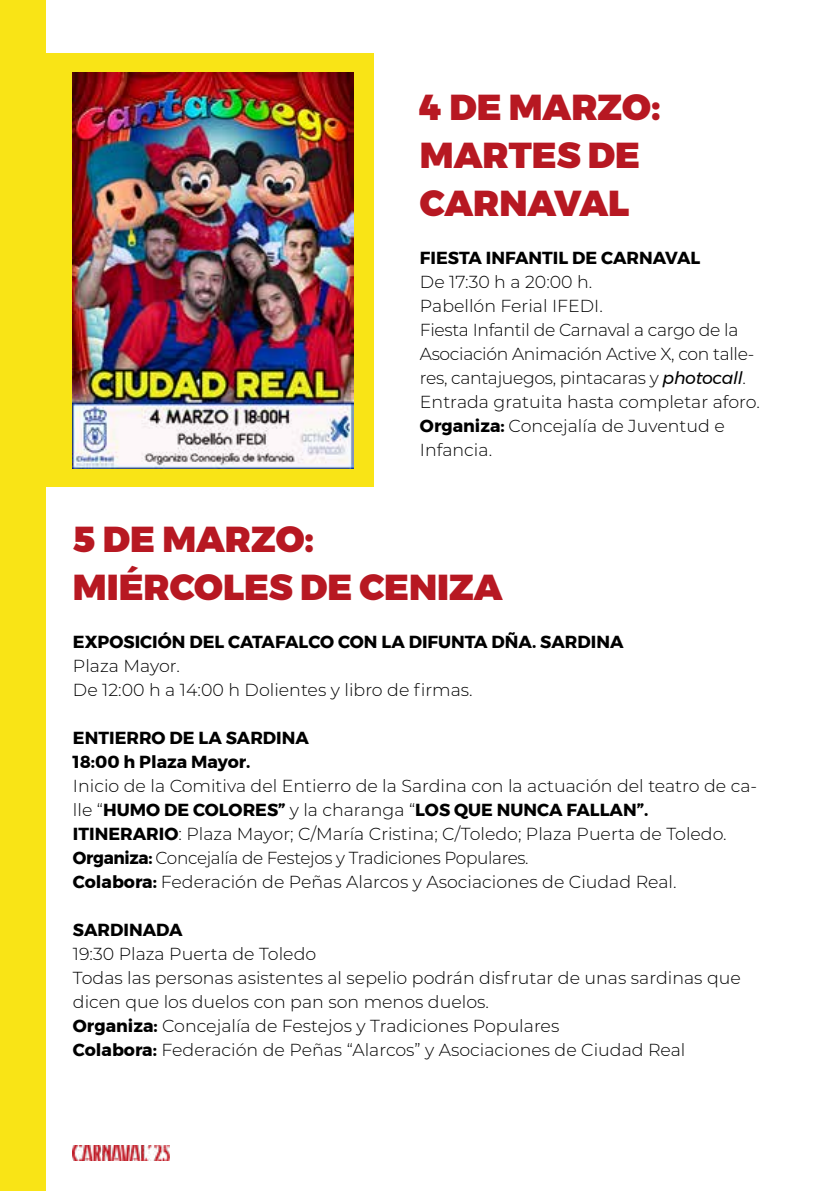
<style>
.page{position:relative;width:840px;height:1191px;background:#fff}
.page>*{position:absolute;margin:0;border:0;box-sizing:border-box;transform-origin:0 0}
.t1{font:900 36px/48px "Montserrat";color:#b71822}
.t2{font:300 17.4px/24px "Montserrat";color:#000}
.t3{font:300 17.4px/24px "Montserrat";letter-spacing:-.02em;color:#000}
.t4{font:700 17.4px/24px "Montserrat";color:#000}
.s1{font-weight:400;font-style:italic}
.s2{font-weight:700}
</style>
<div class="page">
<img style="left:72px;top:1145px;width:98px;height:15px">
<div style="left:0;top:0;width:45px;height:1191px;background:#f9e416"></div>
<div style="left:36px;top:54px;width:337px;height:433px;background:#f9e416"></div>
<img style="left:73px;top:72px;width:280px;height:397px">
<h1 class="t1" style="left:420px;top:84px;width:242px">4 DE MARZO:<br>MARTES DE<br>CARNAVAL</h1>
<p class="t4" style="left:420px;top:246px;width:282px">FIESTA INFANTIL DE CARNAVAL</p>
<p class="t3" style="left:420px;top:269px;width:341px">De 17:30 h a 20:00 h.<br>Pabellón Ferial IFEDI.<br>Fiesta Infantil de Carnaval a cargo de la<br>Asociación Animación Active X, con talle&shy;res, cantajuegos, pintacaras y <span class="s1">photocall</span>.<br>Entrada gratuita hasta completar aforo.<br><span class="s2">Organiza:</span> Concejalía de Juventud e<br>Infancia.</p>
<h1 class="t1" style="left:73px;top:516px;width:431px">5 DE MARZO:<br>MIÉRCOLES DE CENIZA</h1>
<p class="t4" style="left:73px;top:630px;width:551px">EXPOSICIÓN DEL CATAFALCO CON LA DIFUNTA DÑA. SARDINA</p>
<p class="t2" style="left:73px;top:653px;width:401px">Plaza Mayor.<br>De 12:00 h a 14:00 h Dolientes y libro de firmas.</p>
<p class="t4" style="left:73px;top:726px;width:237px">ENTIERRO DE LA SARDINA<br>18:00 h Plaza Mayor.</p>
<p class="t2" style="left:73px;top:773px;width:685px">Inicio de la Comitiva del Entierro de la Sardina con la actuación del teatro de ca&shy;lle “<span class="s2">HUMO DE COLORES”</span> y la charanga “<span class="s2">LOS QUE NUNCA FALLAN”.<br>ITINERARIO</span>: Plaza Mayor; C/María Cristina; C/Toledo; Plaza Puerta de Toledo.<br><span class="s2">Organiza:</span> Concejalía de Festejos y Tradiciones Populares.<br><span class="s2">Colabora:</span> Federación de Peñas Alarcos y Asociaciones de Ciudad Real.</p>
<p class="t4" style="left:73px;top:918px;width:111px">SARDINADA</p>
<p class="t2" style="left:73px;top:941px;width:669px">19:30 Plaza Puerta de Toledo<br>Todas las personas asistentes al sepelio podrán disfrutar de unas sardinas que dicen que los duelos con pan son menos duelos.<br><span class="s2">Organiza:</span> Concejalía de Festejos y Tradiciones Populares<br><span class="s2">Colabora:</span> Federación de Peñas “Alarcos” y Asociaciones de Ciudad Real</p>
</div>
